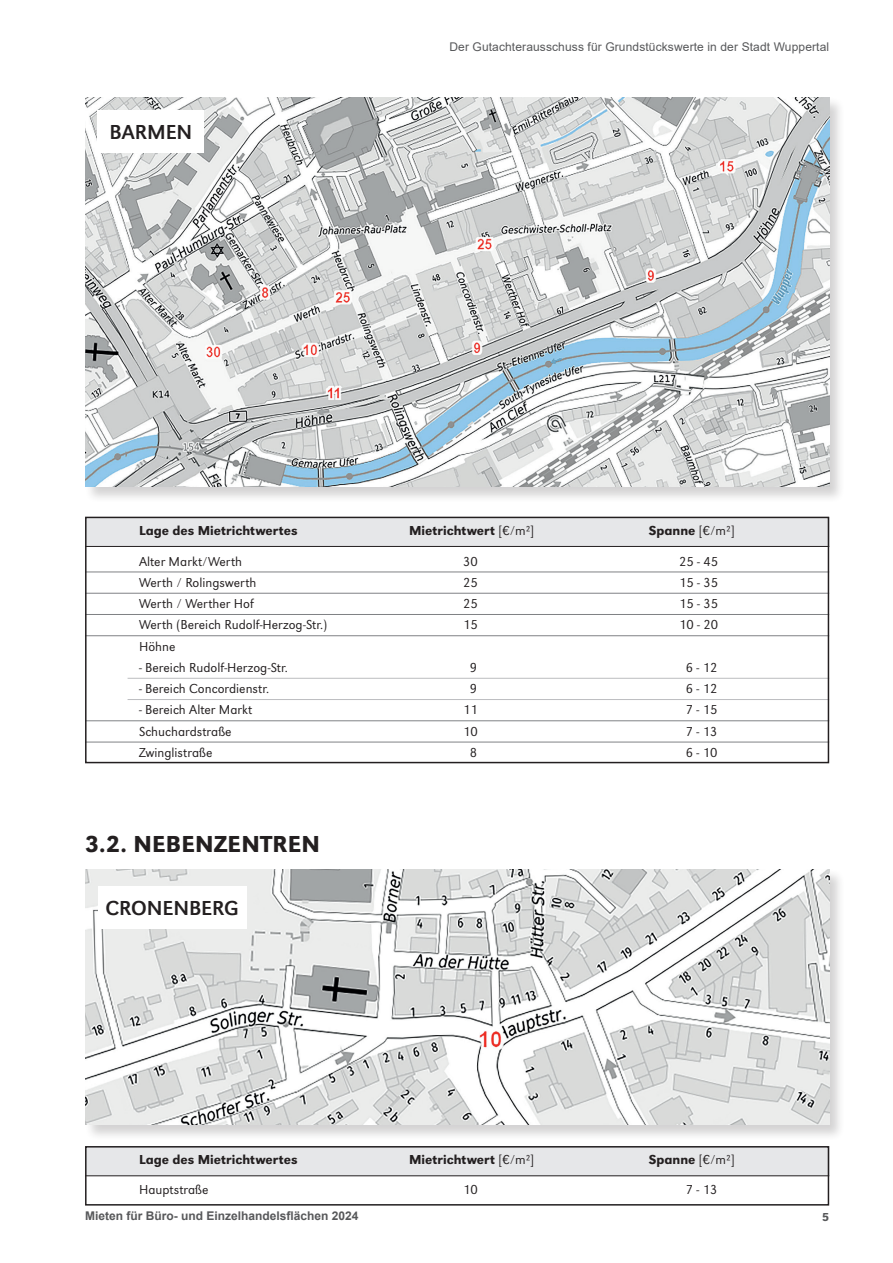
<style>
.page{position:relative;width:893px;height:1263px;background:#fff}
.page>*{position:absolute;margin:0;border:0;box-sizing:border-box;transform-origin:0 0}
.t1{font:500 24px "URW Grotesk";letter-spacing:.01em;color:#231f20}
.t2{font:21px "URW Grotesk";letter-spacing:-.01em;color:#231f20}
.t3{font:300 13.5px "URW Grotesk";color:#231f20}
.t4{font:500 13.5px "URW Grotesk";color:#231f20}
.t5{font:12px "Arial";letter-spacing:.01em;color:#57585a}
.t6{font:700 12px "Arial";color:#57585a}
.t7{font:500 12px "URW Grotesk";color:#57585a}
.s1{font-weight:300}
</style>
<div class="page">
<div style="left:86px;top:517px;width:743px;height:29px;background:#e6e7e9"></div>
<div style="left:86px;top:1146px;width:743px;height:30px;background:#e6e7e9"></div>
<hr style="left:85px;top:546px;width:744px;height:1px;background:#231f20">
<hr style="left:85px;top:1175px;width:744px;height:1px;background:#231f20">
<hr style="left:85px;top:635px;width:744px;height:1px;background:#808285">
<hr style="left:85px;top:614px;width:744px;height:1px;background:#808285">
<hr style="left:85px;top:593px;width:744px;height:1px;background:#808285">
<hr style="left:85px;top:572px;width:744px;height:1px;background:#808285">
<hr style="left:128px;top:678px;width:701px;height:1px;background:#bcbdc0">
<hr style="left:128px;top:699px;width:701px;height:1px;background:#bcbdc0">
<hr style="left:85px;top:720px;width:744px;height:1px;background:#808285">
<hr style="left:85px;top:742px;width:744px;height:1px;background:#808285">
<div style="left:85px;top:517px;width:744px;height:246px;border:2px solid #231f20"></div>
<div style="left:85px;top:1146px;width:744px;height:59px;border:2px solid #231f20"></div>
<div style="left:84px;top:97px;width:761px;height:406px;background:#231f20;opacity:.2"></div>
<img style="left:85px;top:98px;width:744px;height:389px">
<div style="left:84px;top:869px;width:761px;height:272px;background:#231f20;opacity:.2"></div>
<img style="left:85px;top:870px;width:744px;height:254px">
<div style="left:98px;top:111px;width:106px;height:42px;background:#fff"></div>
<div style="left:98px;top:887px;width:149px;height:42px;background:#fff"></div>
<h2 class="t2" style="left:109px;top:120px;width:84px">BARMEN</h2>
<p class="t5" style="left:449px;top:39px;width:381px">Der Gutachterausschuss für Grundstückswerte in der Stadt Wuppertal</p>
<p class="t4" style="left:139px;top:523px;width:160px">Lage des Mietrichtwertes</p>
<p class="t4" style="left:409px;top:523px;width:127px">Mietrichtwert <span class="s1">[€/m²]</span></p>
<p class="t4" style="left:649px;top:523px;width:87px">Spanne <span class="s1">[€/m²]</span></p>
<p class="t3" style="left:139px;top:553px;width:105px">Alter Markt/Werth</p>
<p class="t3" style="left:463px;top:553px;width:16px">30</p>
<p class="t3" style="left:679px;top:553px;width:40px">25 - 45</p>
<p class="t3" style="left:139px;top:575px;width:119px">Werth / Rolingswerth</p>
<p class="t3" style="left:463px;top:575px;width:16px">25</p>
<p class="t3" style="left:679px;top:575px;width:40px">15 - 35</p>
<p class="t3" style="left:139px;top:596px;width:116px">Werth / Werther Hof</p>
<p class="t3" style="left:463px;top:596px;width:16px">25</p>
<p class="t3" style="left:679px;top:596px;width:40px">15 - 35</p>
<p class="t3" style="left:139px;top:617px;width:190px">Werth (Bereich Rudolf-Herzog-Str.)</p>
<p class="t3" style="left:463px;top:617px;width:16px">15</p>
<p class="t3" style="left:679px;top:617px;width:40px">10 - 20</p>
<p class="t3" style="left:139px;top:638px;width:38px">Höhne</p>
<p class="t3" style="left:139px;top:660px;width:150px">- Bereich Rudolf-Herzog-Str.</p>
<p class="t3" style="left:470px;top:660px;width:9px">9</p>
<p class="t3" style="left:686px;top:660px;width:33px">6 - 12</p>
<p class="t3" style="left:139px;top:681px;width:132px">- Bereich Concordienstr.</p>
<p class="t3" style="left:470px;top:681px;width:9px">9</p>
<p class="t3" style="left:686px;top:681px;width:33px">6 - 12</p>
<p class="t3" style="left:139px;top:702px;width:115px">- Bereich Alter Markt</p>
<p class="t3" style="left:463px;top:702px;width:16px">11</p>
<p class="t3" style="left:686px;top:702px;width:33px">7 - 15</p>
<p class="t3" style="left:139px;top:723px;width:94px">Schuchardstraße</p>
<p class="t3" style="left:463px;top:723px;width:16px">10</p>
<p class="t3" style="left:686px;top:723px;width:33px">7 - 13</p>
<p class="t3" style="left:139px;top:744px;width:75px">Zwinglistraße</p>
<p class="t3" style="left:470px;top:744px;width:9px">8</p>
<p class="t3" style="left:686px;top:744px;width:33px">6 - 10</p>
<h1 class="t1" style="left:85px;top:830px;width:236px">3.2. NEBENZENTREN</h1>
<h2 class="t2" style="left:106px;top:896px;width:135px">CRONENBERG</h2>
<p class="t4" style="left:139px;top:1151px;width:160px">Lage des Mietrichtwertes</p>
<p class="t4" style="left:409px;top:1151px;width:127px">Mietrichtwert <span class="s1">[€/m²]</span></p>
<p class="t4" style="left:649px;top:1151px;width:87px">Spanne <span class="s1">[€/m²]</span></p>
<p class="t3" style="left:139px;top:1182px;width:71px">Hauptstraße</p>
<p class="t3" style="left:463px;top:1182px;width:16px">10</p>
<p class="t3" style="left:686px;top:1182px;width:33px">7 - 13</p>
<p class="t6" style="left:85px;top:1208px;width:275px">Mieten für Büro- und Einzelhandelsflächen 2024</p>
<p class="t7" style="left:822px;top:1210px;width:8px">5</p>
</div>
